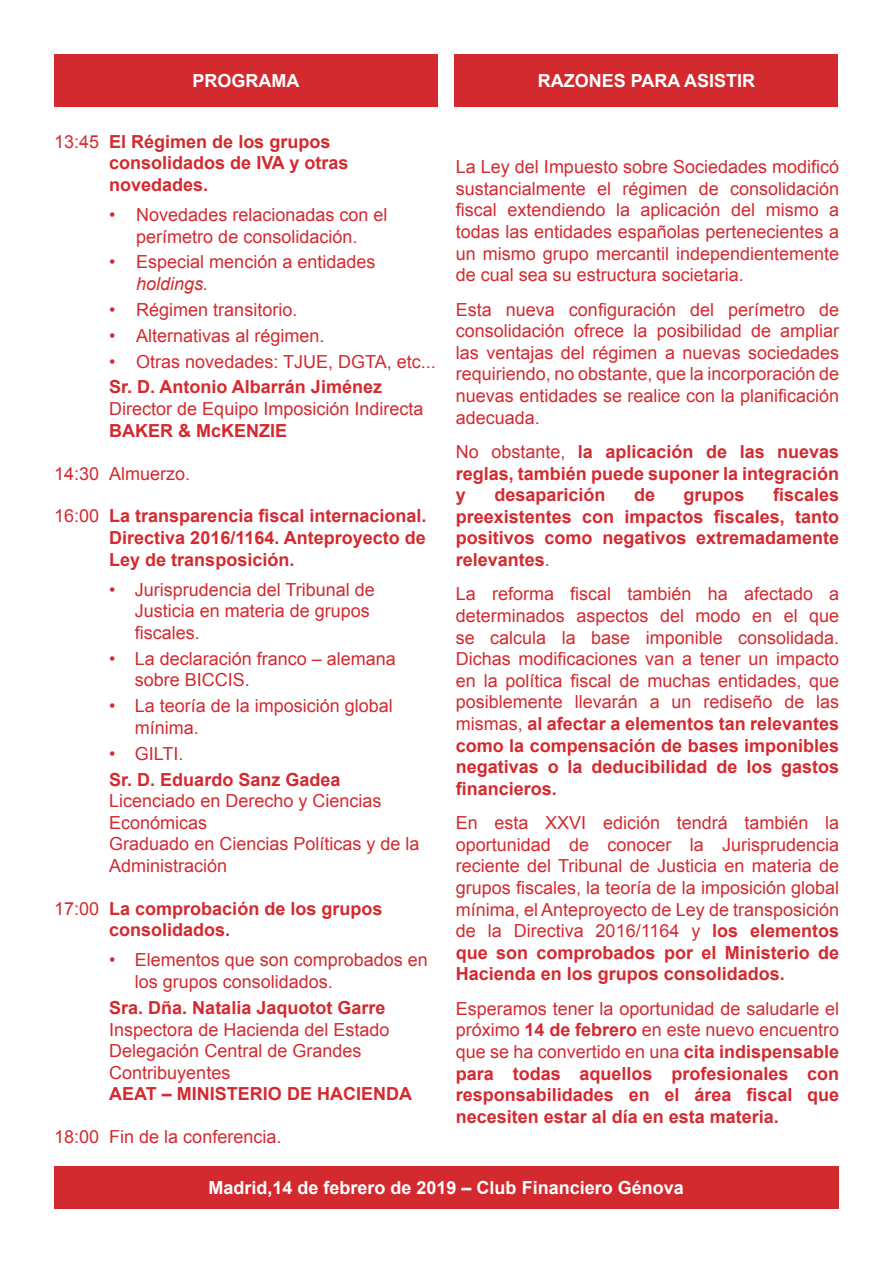
<style>
.page{position:relative;width:893px;height:1263px;background:#fff}
.page>*{position:absolute;margin:0;border:0;box-sizing:border-box;transform-origin:0 0}
.t1{font:18px/21.6px "Arial";color:#d32a30}
.t2{font:700 18px/21.6px "Arial";color:#d32a30;text-align:justify}
.t3{font:700 18px "Arial";color:#fff}
.t4{font:italic 18px "Arial";color:#d32a30}
.s1{font-weight:400}
.s2{font-weight:700}
</style>
<div class="page">
<div style="left:54px;top:1166px;width:784px;height:43px;background:#d32a30"></div>
<div style="left:54px;top:54px;width:383px;height:52px;background:#d32a30"></div>
<div style="left:455px;top:54px;width:383px;height:52px;background:#d32a30"></div>
<p class="t3" style="left:193px;top:69px;width:108px">PROGRAMA</p>
<p class="t3" style="left:538px;top:69px;width:219px">RAZONES PARA ASISTIR</p>
<p class="t2" style="left:109px;top:131px;width:241px;text-align:left;text-indent:-55px"><span class="s1">13:45</span> El Régimen de los grupos consolidados de IVA y otras novedades.</p>
<p class="t1" style="left:109px;top:204px;width:280px;text-align:center">• Novedades relacionadas con el perímetro de consolidación.</p>
<p class="t1" style="left:109px;top:251px;width:268px">• Especial mención a entidades</p>
<p class="t4" style="left:136px;top:272px;width:74px">holdings.</p>
<p class="t1" style="left:109px;top:299px;width:190px">• Régimen transitorio.</p>
<p class="t1" style="left:109px;top:325px;width:217px">• Alternativas al régimen.</p>
<p class="t1" style="left:109px;top:351px;width:328px">• Otras novedades: TJUE, DGTA, etc...</p>
<p class="t2" style="left:109px;top:377px;width:274px">Sr. D. Antonio Albarrán Jiménez</p>
<p class="t1" style="left:109px;top:398px;width:316px">Director de Equipo Imposición Indirecta</p>
<p class="t2" style="left:109px;top:420px;width:180px">BAKER &amp; McKENZIE</p>
<p class="t1" style="left:54px;top:463px;width:138px">14:30 Almuerzo.</p>
<p class="t2" style="left:109px;top:506px;width:319px;text-indent:-55px"><span class="s1">16:00</span> La transparencia fiscal internacional.<br>Directiva 2016/1164. Anteproyecto de Ley de transposición.</p>
<p class="t1" style="left:135px;top:579px;width:242px;text-indent:-26px">• Jurisprudencia del Tribunal de<br>Justicia en materia de grupos fiscales.</p>
<p class="t1" style="left:135px;top:648px;width:263px;text-indent:-26px">• La declaración franco – alemana sobre BICCIS.</p>
<p class="t1" style="left:135px;top:695px;width:260px;text-indent:-26px">• La teoría de la imposición global mínima.</p>
<p class="t1" style="left:109px;top:743px;width:76px">• GILTI.</p>
<p class="t2" style="left:109px;top:769px;width:233px">Sr. D. Eduardo Sanz Gadea</p>
<p class="t1" style="left:109px;top:790px;width:312px">Licenciado en Derecho y Ciencias<br>Económicas<br>Graduado en Ciencias Políticas y de la<br>Administración</p>
<p class="t2" style="left:109px;top:898px;width:275px;text-indent:-55px"><span class="s1">17:00</span> La comprobación de los grupos consolidados.</p>
<p class="t1" style="left:135px;top:949px;width:295px;text-indent:-26px">• Elementos que son comprobados en los grupos consolidados.</p>
<p class="t2" style="left:109px;top:997px;width:278px">Sra. Dña. Natalia Jaquotot Garre</p>
<p class="t1" style="left:109px;top:1018px;width:282px">Inspectora de Hacienda del Estado<br>Delegación Central de Grandes<br>Contribuyentes</p>
<p class="t2" style="left:109px;top:1084px;width:304px">AEAT – MINISTERIO DE HACIENDA</p>
<p class="t1" style="left:54px;top:1126px;width:229px">18:00 Fin de la conferencia.</p>
<p class="t1" style="left:456px;top:156px;width:385px;text-align:justify">La Ley del Impuesto sobre Sociedades modificó sustancialmente el régimen de consolidación fiscal extendiendo la aplicación del mismo a todas las entidades españolas pertenecientes a un mismo grupo mercantil independientemente de cual sea su estructura societaria.</p>
<p class="t1" style="left:456px;top:299px;width:385px;text-align:justify">Esta nueva configuración del perímetro de consolidación ofrece la posibilidad de ampliar las ventajas del régimen a nuevas sociedades requiriendo, no obstante, que la incorporación de nuevas entidades se realice con la planificación adecuada.</p>
<p class="t2" style="left:456px;top:441px;width:385px"><span class="s1">No obstante,</span> la aplicación de las nuevas reglas, también puede suponer la integración y</p>
<p class="t2" style="left:456px;top:485px;width:385px;text-indent:317px">fiscales preexistentes con impactos fiscales, tanto positivos como negativos extremadamente relevantes<span class="s1">.</span></p>
<p class="t1" style="left:456px;top:583px;width:385px;text-align:justify">La reforma fiscal también ha afectado a determinados aspectos del modo en el que se calcula la base imponible consolidada.<br>Dichas modificaciones van a tener un impacto en la política fiscal de muchas entidades, que posiblemente llevarán a un rediseño de las mismas, <span class="s2">al afectar a elementos tan relevantes como la compensación de bases imponibles negativas o la deducibilidad de los gastos financieros.</span></p>
<p class="t1" style="left:456px;top:812px;width:385px;text-align:justify">En esta XXVI edición tendrá también la oportunidad de conocer la Jurisprudencia reciente del Tribunal de Justicia en materia de grupos fiscales, la teoría de la imposición global mínima, el Anteproyecto de Ley de transposición de la Directiva 2016/1164 y <span class="s2">los elementos que son comprobados por el Ministerio de Hacienda en los grupos consolidados.</span></p>
<p class="t2" style="left:456px;top:998px;width:385px"><span class="s1">Esperamos tener la oportunidad de saludarle el próximo</span> 14 de febrero <span class="s1">en este nuevo encuentro que se ha convertido en una</span> cita indispensable para todas aquellos profesionales con responsabilidades en el área fiscal que necesiten estar al día en esta materia.</p>
<p class="t2" style="left:494px;top:485px;width:113px">desaparición</p>
<p class="t2" style="left:634px;top:485px;width:23px">de</p>
<p class="t2" style="left:684px;top:485px;width:63px">grupos</p>
<p class="t3" style="left:209px;top:1176px;width:477px">Madrid,14 de febrero de 2019 – Club Financiero Génova</p>
</div>
